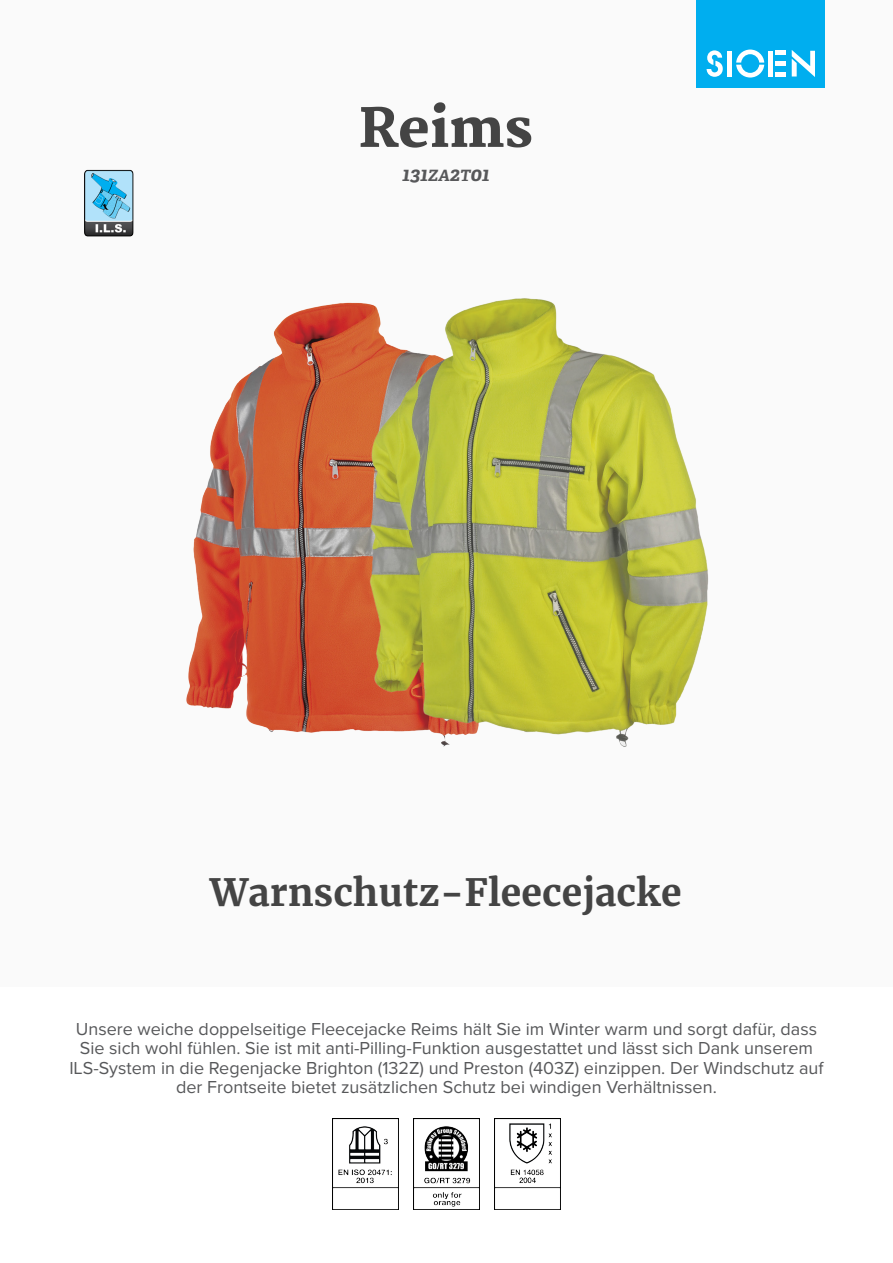
<style>
.page{position:relative;width:893px;height:1263px;background:#fff}
.page>*{position:absolute;margin:0;border:0;box-sizing:border-box;transform-origin:0 0}
.product_name{font:800 52.5px "Merriweather";color:#444}
.product_h2{font:700 37.5px "Merriweather";color:#444}
.product_ref{font:italic 700 19.5px "Adelle PE";color:#57585a}
.product_description{font:18px/19.5px "Proxima Nova";color:#57585a;text-align:center}
.s1{font-size:15.6px}
</style>
<div class="page">
<div style="left:0;top:0;width:893px;height:986px;background:#fafafa"></div>
<div style="left:697px;top:0;width:128px;height:88px;background:#00aeef"></div>
<svg style="left:707px;top:50px;width:16px;height:27px"></svg>
<svg style="left:736px;top:50px;width:28px;height:28px"></svg>
<div style="left:727px;top:51px;width:5px;height:26px;background:#fff"></div>
<div style="left:768px;top:51px;width:5px;height:26px;background:#fff"></div>
<div style="left:775px;top:72px;width:11px;height:5px;background:#fff"></div>
<div style="left:775px;top:61px;width:11px;height:5px;background:#fff"></div>
<hr style="left:775px;top:51px;width:11px;height:4px;background:#fff">
<svg style="left:792px;top:50px;width:23px;height:27px"></svg>
<img style="left:84px;top:169px;width:48px;height:68px">
<img style="left:332px;top:1118px;width:66px;height:92px">
<img style="left:413px;top:1118px;width:67px;height:92px">
<img style="left:494px;top:1118px;width:67px;height:92px">
<img style="left:110px;top:171px;width:188px;height:561px">
<img style="left:298px;top:298px;width:410px;height:449px">
<p class="product_name" style="left:359px;top:98px;width:175px">Reims</p>
<p class="product_ref" style="left:402px;top:160px;width:89px">131<span class="s1">ZA</span>2<span class="s1">T</span>01</p>
<p class="product_h2" style="left:210px;top:868px;width:473px">Warnschutz-Fleecejacke</p>
<p class="product_description" style="left:69px;top:1020px;width:756px">Unsere weiche doppelseitige Fleecejacke Reims hält Sie im Winter warm und sorgt dafür, dass Sie sich wohl fühlen. Sie ist mit anti-Pilling-Funktion ausgestattet und lässt sich Dank unserem ILS-System in die Regenjacke Brighton (132Z) und Preston (403Z) einzippen. Der Windschutz auf der Frontseite bietet zusätzlichen Schutz bei windigen Verhältnissen.</p>
</div>
